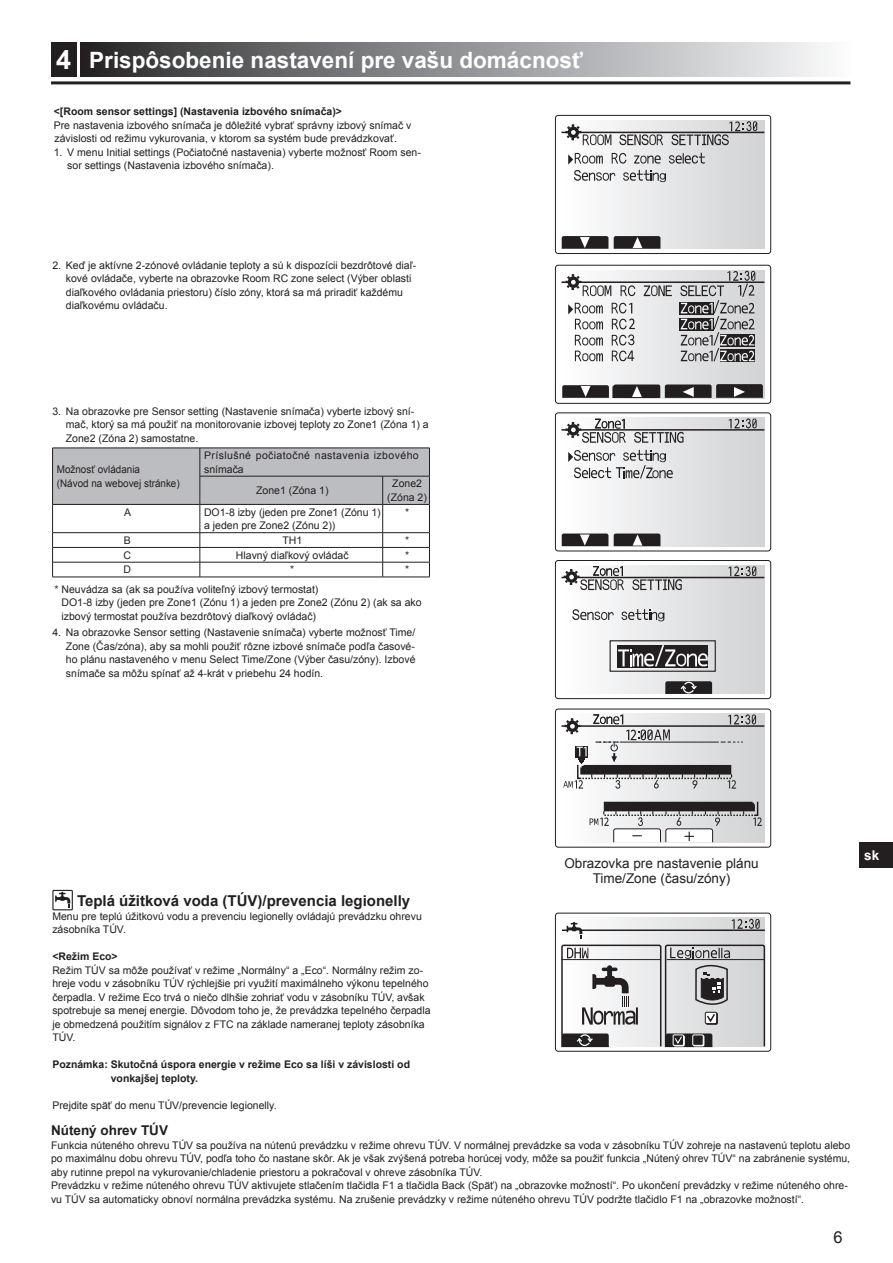
<style>
.page{position:relative;width:893px;height:1263px;background:#fff}
.page>*{position:absolute;margin:0;border:0;box-sizing:border-box;transform-origin:0 0}
.t1{font:700 22.5px "Arial";color:#fff}
.t2{font:16.5px "Arial";color:#231f20}
.t3{font:700 15px "Arial";color:#231f20}
.t4{font:13.5px/15px "Arial";color:#231f20;text-align:center}
.t5{font:700 13.5px "Arial";color:#231f20}
.t6{font:700 13.5px "Arial";color:#fff}
.t7{font:10.5px/13.5px "Arial";color:#231f20}
.t8{font:700 10.5px/13.5px "Arial";color:#231f20}
.t9{font:10.5px/13.5px "Arial";letter-spacing:.04em;color:#231f20}
.t10{font:10.5px/13.5px "Arial";color:#231f20;scale:.94 1}
.s1{font-size:27px}
</style>
<div class="page">
<div style="left:81px;top:43px;width:769px;height:34px;background:linear-gradient(to right,#2b2b2d,#fafcfe)"></div>
<div style="left:51px;top:43px;width:26px;height:34px;background:#231f20"></div>
<hr style="left:51px;top:81px;width:799px;height:3px;background:#231f20">
<div style="left:859px;top:842px;width:34px;height:25px;background:#231f20"></div>
<div style="left:555px;top:115px;width:216px;height:139px;border:1px solid #231f20;border-radius:3px"></div>
<div style="left:562px;top:120px;width:202px;height:129px;background:linear-gradient(to right,#fefefe,#d1d2d5)"></div>
<hr style="left:561px;top:132px;width:203px;height:1px;background:#231f20">
<svg style="left:614px;top:236px;width:46px;height:13px"></svg>
<svg style="left:562px;top:236px;width:46px;height:13px"></svg>
<svg style="left:568px;top:153px;width:137px;height:29px"></svg>
<svg style="left:564px;top:124px;width:47px;height:21px"></svg>
<svg style="left:619px;top:134px;width:44px;height:11px"></svg>
<svg style="left:671px;top:121px;width:86px;height:24px;background:#b4b4b6"></svg>
<div style="left:555px;top:265px;width:216px;height:139px;border:1px solid #231f20;border-radius:3px"></div>
<div style="left:562px;top:270px;width:202px;height:128px;background:linear-gradient(to right,#fcfcfd,#d1d3d5)"></div>
<hr style="left:561px;top:281px;width:203px;height:2px;background:#231f20">
<svg style="left:562px;top:384px;width:201px;height:14px;background:#4a4748"></svg>
<svg style="left:621px;top:285px;width:14px;height:11px"></svg>
<svg style="left:644px;top:285px;width:28px;height:11px"></svg>
<svg style="left:564px;top:273px;width:47px;height:23px"></svg>
<svg style="left:568px;top:303px;width:35px;height:26px"></svg>
<svg style="left:575px;top:351px;width:28px;height:10px"></svg>
<svg style="left:612px;top:351px;width:22px;height:10px"></svg>
<svg style="left:575px;top:335px;width:28px;height:10px"></svg>
<svg style="left:612px;top:303px;width:23px;height:42px"></svg>
<svg style="left:720px;top:361px;width:35px;height:1px"></svg>
<svg style="left:680px;top:271px;width:75px;height:90px;background:#a09fa1"></svg>
<svg style="left:555px;top:413px;width:216px;height:138px"></svg>
<div style="left:555px;top:413px;width:216px;height:138px;border:1px solid #231f20;border-radius:3px"></div>
<div style="left:562px;top:418px;width:202px;height:128px;background:linear-gradient(to right,#fdfdfe,#d1d2d4)"></div>
<hr style="left:561px;top:429px;width:203px;height:2px;background:#231f20">
<svg style="left:614px;top:533px;width:46px;height:13px"></svg>
<svg style="left:562px;top:533px;width:46px;height:13px"></svg>
<svg style="left:568px;top:450px;width:105px;height:28px"></svg>
<svg style="left:634px;top:432px;width:50px;height:11px"></svg>
<svg style="left:564px;top:419px;width:62px;height:24px"></svg>
<svg style="left:729px;top:418px;width:28px;height:10px"></svg>
<div style="left:555px;top:709px;width:216px;height:138px;border:1px solid #231f20;border-radius:3px"></div>
<div style="left:562px;top:714px;width:202px;height:128px;background:linear-gradient(to right,#fefeff,#d1d2d4)"></div>
<hr style="left:561px;top:725px;width:203px;height:2px;background:#231f20">
<svg style="left:590px;top:800px;width:172px;height:43px"></svg>
<svg style="left:563px;top:714px;width:193px;height:75px"></svg>
<div style="left:555px;top:560px;width:216px;height:139px;border:1px solid #231f20;border-radius:3px"></div>
<div style="left:562px;top:565px;width:202px;height:129px;background:linear-gradient(to right,#fcfcfc,#ced0d2)"></div>
<hr style="left:561px;top:577px;width:203px;height:1px;background:#231f20">
<svg style="left:618px;top:644px;width:90px;height:23px"></svg>
<div style="left:610px;top:640px;width:106px;height:32px;border:1px solid #231f20"></div>
<svg style="left:665px;top:681px;width:47px;height:13px"></svg>
<svg style="left:621px;top:609px;width:43px;height:12px"></svg>
<svg style="left:572px;top:609px;width:42px;height:11px"></svg>
<svg style="left:618px;top:645px;width:90px;height:21px;background:#5c5959"></svg>
<svg style="left:632px;top:579px;width:50px;height:11px"></svg>
<svg style="left:562px;top:566px;width:62px;height:24px"></svg>
<svg style="left:728px;top:566px;width:28px;height:10px"></svg>
<div style="left:555px;top:913px;width:216px;height:138px;border:1px solid #231f20;border-radius:3px"></div>
<svg style="left:561px;top:919px;width:205px;height:129px"></svg>
<div style="left:53px;top:448px;width:147px;height:56px;background:#bcbdc0"></div>
<hr style="left:52px;top:504px;width:148px;height:1px;background:#231f20">
<hr style="left:52px;top:532px;width:148px;height:1px;background:#231f20">
<hr style="left:52px;top:547px;width:148px;height:1px;background:#231f20">
<hr style="left:52px;top:562px;width:148px;height:1px;background:#231f20">
<hr style="left:52px;top:448px;width:148px;height:1px;background:#231f20">
<svg style="left:52px;top:448px;width:1px;height:129px"></svg>
<svg style="left:200px;top:448px;width:230px;height:129px"></svg>
<hr style="left:52px;top:577px;width:148px;height:1px;background:#231f20">
<hr style="left:200px;top:577px;width:183px;height:1px;background:#231f20">
<hr style="left:383px;top:577px;width:47px;height:1px;background:#231f20">
<div style="left:52px;top:890px;width:21px;height:20px;border:1px solid #231f20"></div>
<svg style="left:55px;top:892px;width:15px;height:16px"></svg>
<h1 class="t1" style="left:56px;top:45px;width:528px"><span class="s1">4</span> Prispôsobenie nastavení pre vašu domácnosť</h1>
<p class="t8" style="left:54px;top:105px;width:290px">&lt;[Room sensor settings] (Nastavenia izbového snímača)&gt;</p>
<p class="t7" style="left:54px;top:118px;width:359px">Pre nastavenia izbového snímača je dôležité vybrať správny izbový snímač v závislosti od režimu vykurovania, v ktorom sa systém bude prevádzkovať.</p>
<p class="t7" style="left:67px;top:145px;width:355px;text-indent:-14px">1. V menu Initial settings (Počiatočné nastavenia) vyberte možnosť Room sen&shy;sor settings (Nastavenia izbového snímača).</p>
<p class="t7" style="left:66px;top:258px;width:352px;text-indent:-14px">2. Keď je aktívne 2-zónové ovládanie teploty a sú k dispozícii bezdrôtové diaľ&shy;kové ovládače, vyberte na obrazovke Room RC zone select (Výber oblasti diaľkového ovládania priestoru) číslo zóny, ktorá sa má priradiť každému diaľkovému ovládaču.</p>
<p class="t7" style="left:66px;top:405px;width:364px;text-indent:-14px">3. Na obrazovke pre Sensor setting (Nastavenie snímača) vyberte izbový sní&shy;mač, ktorý sa má použiť na monitorovanie izbovej teploty zo Zone1 (Zóna 1) a<br>Zone2 (Zóna 2) samostatne.</p>
<p class="t10" style="left:57px;top:463px;width:132px">Možnosť ovládania<br>(Návod na webovej stránke)</p>
<p class="t9" style="left:204px;top:449px;width:216px">Príslušné počiatočné nastavenia izbového snímača</p>
<p class="t7" style="left:256px;top:484px;width:74px">Zone1 (Zóna 1)</p>
<p class="t7" style="left:387px;top:477px;width:41px;text-align:center">Zone2 (Zóna 2)</p>
<p class="t7" style="left:124px;top:505px;width:9px">A</p>
<p class="t7" style="left:204px;top:505px;width:178px">DO1-8 izby (jeden pre Zone1 (Zónu 1) a jeden pre Zone2 (Zónu 2))</p>
<p class="t7" style="left:405px;top:505px;width:6px">*</p>
<p class="t7" style="left:124px;top:533px;width:9px">B</p>
<p class="t7" style="left:282px;top:533px;width:21px">TH1</p>
<p class="t7" style="left:405px;top:533px;width:6px">*</p>
<p class="t7" style="left:123px;top:548px;width:9px">C</p>
<p class="t7" style="left:236px;top:548px;width:114px">Hlavný diaľkový ovládač</p>
<p class="t7" style="left:405px;top:548px;width:6px">*</p>
<p class="t7" style="left:123px;top:563px;width:9px">D</p>
<p class="t7" style="left:290px;top:563px;width:6px">*</p>
<p class="t7" style="left:405px;top:563px;width:6px">*</p>
<p class="t7" style="left:62px;top:582px;width:362px;text-indent:-7px">* Neuvádza sa (ak sa používa voliteľný izbový termostat)<br>DO1-8 izby (jeden pre Zone1 (Zónu 1) a jeden pre Zone2 (Zónu 2) (ak sa ako izbový termostat používa bezdrôtový diaľkový ovládač)</p>
<p class="t7" style="left:66px;top:626px;width:351px;text-align:justify;text-indent:-14px">4. Na obrazovke Sensor setting (Nastavenie snímača) vyberte možnosť Time/ Zone (Čas/zóna), aby sa mohli použiť rôzne izbové snímače podľa časové&shy;ho plánu nastaveného v menu Select Time/Zone (Výber času/zóny). Izbové snímače sa môžu spínať až 4-krát v priebehu 24 hodín.</p>
<p class="t4" style="left:564px;top:855px;width:196px">Obrazovka pre nastavenie plánu<br>Time/Zone (času/zóny)</p>
<h3 class="t3" style="left:77px;top:890px;width:335px">Teplá úžitková voda (TÚV)/prevencia legionelly</h3>
<p class="t7" style="left:52px;top:909px;width:371px">Menu pre teplú úžitkovú vodu a prevenciu legionelly ovládajú prevádzku ohrevu zásobníka TÚV.</p>
<p class="t8" style="left:52px;top:950px;width:67px">&lt;Režim Eco&gt;</p>
<p class="t7" style="left:52px;top:963px;width:380px">Režim TÚV sa môže používať v režime „Normálny“ a „Eco“. Normálny režim zo&shy;hreje vodu v zásobníku TÚV rýchlejšie pri využití maximálneho výkonu tepelného čerpadla. V režime Eco trvá o niečo dlhšie zohriať vodu v zásobníku TÚV, avšak spotrebuje sa menej energie. Dôvodom toho je, že prevádzka tepelného čerpadla je obmedzená použitím signálov z FTC na základe nameranej teploty zásobníka TÚV.</p>
<p class="t8" style="left:111px;top:1058px;width:301px;text-indent:-58px">Poznámka: Skutočná úspora energie v režime Eco sa líši v závislosti od vonkajšej teploty.</p>
<p class="t7" style="left:52px;top:1098px;width:226px">Prejdite späť do menu TÚV/prevencie legionelly.</p>
<p class="t5" style="left:51px;top:1121px;width:119px">Nútený ohrev TÚV</p>
<p class="t7" style="left:51px;top:1138px;width:801px">Funkcia núteného ohrevu TÚV sa používa na nútenú prevádzku v režime ohrevu TÚV. V normálnej prevádzke sa voda v zásobníku TÚV zohreje na nastavenú teplotu alebo po maximálnu dobu ohrevu TÚV, podľa toho čo nastane skôr. Ak je však zvýšená potreba horúcej vody, môže sa použiť funkcia „Nútený ohrev TÚV“ na zabránenie systému, aby rutinne prepol na vykurovanie/chladenie priestoru a pokračoval v ohreve zásobníka TÚV.<br>Prevádzku v režime núteného ohrevu TÚV aktivujete stlačením tlačidla F1 a tlačidla Back (Späť) na „obrazovke možností“. Po ukončení prevádzky v režime núteného ohre&shy;vu TÚV sa automaticky obnoví normálna prevádzka systému. Na zrušenie prevádzky v režime núteného ohrevu TÚV podržte tlačidlo F1 na „obrazovke možností“.</p>
<h2 class="t2" style="left:833px;top:1226px;width:11px">6</h2>
<p class="t6" style="left:864px;top:846px;width:17px">sk</p>
</div>
